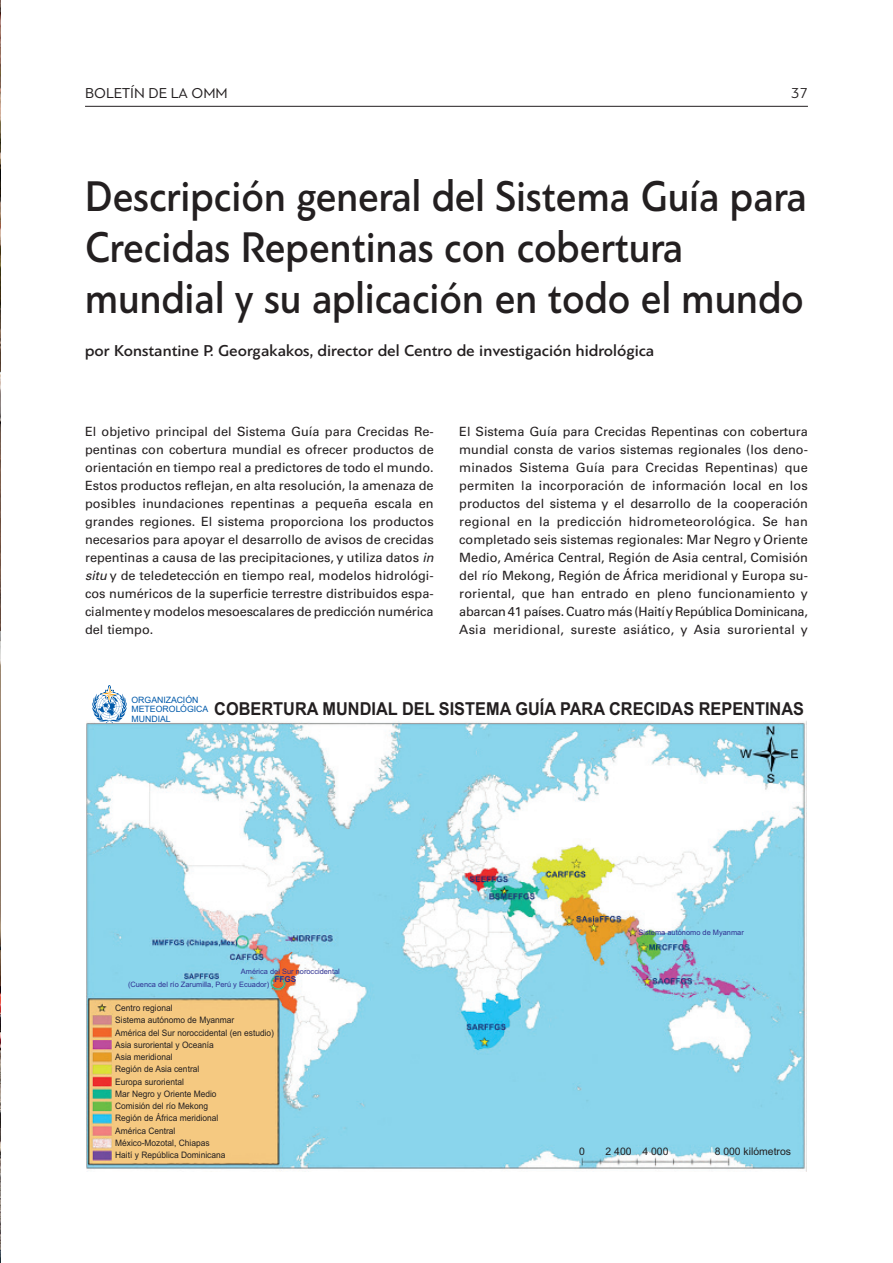
<style>
.page{position:relative;width:893px;height:1263px;background:#fff}
.page>*{position:absolute;margin:0;border:0;box-sizing:border-box;transform-origin:0 0}
.t1{font:500 45px/51px "PF Bague Sans Pro";color:#231f20;scale:.89 1}
.t2{font:700 17.85px "Arial";color:#231f20;scale:.92 1}
.t3{font:500 16.5px "PF Bague Sans Pro";color:#231f20}
.t4{font:15px "PF Bague Sans Pro";color:#231f20}
.t5{font:12.75px/18px "Univers LTCYR 55 Roman";color:#231f20;text-align:justify}
.t6{font:10.35px "Arial";color:#231f20}
.t7{font:8.85px/12.3px "Arial";color:#231f20;scale:.94 1}
.t8{font:8.7px/9.3px "Arial";color:#015aaa}
.t9{font:700 8.1px "Arial";color:#2e3092}
.t10{font:7.5px "Arial";color:#2e3092}
.s1{font-family:"Univers LTCYR 55";font-style:italic}
</style>
<div class="page">
<hr style="left:85px;top:106px;width:723px;height:1px;background:#231f20">
<img style="left:86px;top:721px;width:721px;height:450px">
<svg style="left:92px;top:685px;width:35px;height:39px"></svg>
<img style="left:0;top:0;width:1px;height:1263px">
<p class="t4" style="left:85px;top:84px;width:144px">BOLETÍN DE LA OMM</p>
<p class="t4" style="left:791px;top:84px;width:18px">37</p>
<h1 class="t1" style="left:85px;top:171px;width:812px">Descripción general del Sistema Guía para<br>Crecidas Repentinas con cobertura mundial y su aplicación en todo el mundo</h1>
<p class="t3" style="left:85px;top:341px;width:571px">por Konstantine P. Georgakakos, director del Centro de investigación hidrológica</p>
<p class="t5" style="left:85px;top:421px;width:350px">El objetivo principal del Sistema Guía para Crecidas Re&shy;pentinas con cobertura mundial es ofrecer productos de orientación en tiempo real a predictores de todo el mundo.<br>Estos productos reflejan, en alta resolución, la amenaza de posibles inundaciones repentinas a pequeña escala en grandes regiones. El sistema proporciona los productos necesarios para apoyar el desarrollo de avisos de crecidas repentinas a causa de las precipitaciones, y utiliza datos <span class="s1">in situ</span> y de teledetección en tiempo real, modelos hidrológi&shy;cos numéricos de la superficie terrestre distribuidos espa&shy;cialmente y modelos mesoescalares de predicción numérica del tiempo.</p>
<p class="t5" style="left:459px;top:421px;width:350px">El Sistema Guía para Crecidas Repentinas con cobertura mundial consta de varios sistemas regionales (los deno&shy;minados Sistema Guía para Crecidas Repentinas) que permiten la incorporación de información local en los productos del sistema y el desarrollo de la cooperación regional en la predicción hidrometeorológica. Se han completado seis sistemas regionales: Mar Negro y Oriente Medio, América Central, Región de Asia central, Comisión del río Mekong, Región de África meridional y Europa su&shy;roriental, que han entrado en pleno funcionamiento y abarcan 41 países. Cuatro más (Haití y República Dominicana, Asia meridional, sureste asiático, y Asia suroriental y</p>
<p class="t8" style="left:131px;top:696px;width:78px">ORGANIZACIÓN<br>METEOROLÓGICA<br>MUNDIAL</p>
<h2 class="t2" style="left:214px;top:702px;width:643px">COBERTURA MUNDIAL DEL SISTEMA GUÍA PARA CRECIDAS REPENTINAS</h2>
<p class="t10" style="left:241px;top:969px;width:101px">América del Sur noroccidental</p>
<p class="t9" style="left:274px;top:976px;width:23px">FFGS</p>
<p class="t10" style="left:128px;top:982px;width:143px">(Cuenca del río Zarumilla, Perú y Ecuador)</p>
<p class="t7" style="left:115px;top:1003px;width:170px">Centro regional<br>Sistema autónomo de Myanmar<br>América del Sur noroccidental (en estudio)<br>Asia suroriental y Oceanía<br>Asia meridional<br>Región de Asia central<br>Europa suroriental<br>Mar Negro y Oriente Medio<br>Comisión del río Mekong<br>Región de África meridional<br>América Central<br>México-Mozotal, Chiapas<br>Haití y República Dominicana</p>
<p class="t10" style="left:639px;top:929px;width:107px">Sistema autónomo de Myanmar</p>
<p class="t6" style="left:579px;top:1148px;width:7px">0</p>
<p class="t6" style="left:606px;top:1148px;width:64px">2 400 4 000</p>
<p class="t6" style="left:715px;top:1148px;width:78px">8 000 kilómetros</p>
</div>
